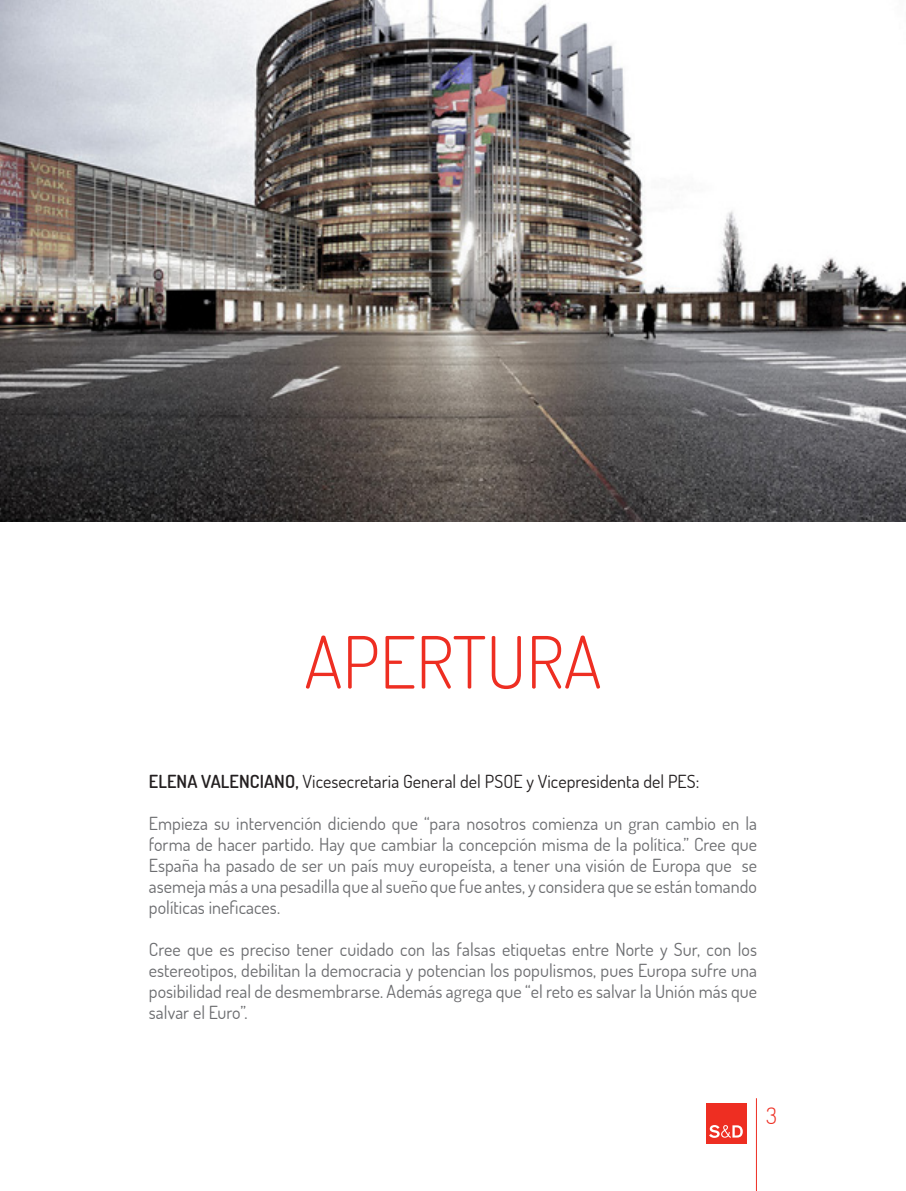
<style>
.page{position:relative;width:906px;height:1191px;background:#fff}
.page>*{position:absolute;margin:0;border:0;box-sizing:border-box;transform-origin:0 0}
.titulos_indice{font:300 72px "Dosis";color:#ee2e22}
.t1{font:300 22.5px "Dosis";color:#ee2e22}
._03_txt_normal{font:18px/21px "Dosis";letter-spacing:.005em;color:#6c6d70;text-align:justify}
._03_txt_normal-2{font:18px "Dosis";letter-spacing:.005em;color:#231f20}
.s1{font-weight:600}
</style>
<div class="page">
<hr style="left:756px;top:1098px;width:1px;height:93px;background:#ee2e22">
<div style="left:705px;top:1102px;width:41px;height:41px;background:#ee2e22"></div>
<svg style="left:709px;top:1125px;width:34px;height:12px"></svg>
<img style="left:0;top:0;width:906px;height:521px">
<p class="titulos_indice" style="left:304px;top:615px;width:299px">APERTURA</p>
<p class="_03_txt_normal-2" style="left:149px;top:769px;width:552px"><span class="s1">ELENA VALENCIANO,</span> Vicesecretaria General del PSOE y Vicepresidenta del PES:</p>
<p class="_03_txt_normal" style="left:149px;top:812px;width:610px">Empieza su intervención diciendo que “para nosotros comienza un gran cambio en la forma de hacer partido. Hay que cambiar la concepción misma de la política.” Cree que España ha pasado de ser un país muy europeísta, a tener una visión de Europa que se asemeja más a una pesadilla que al sueño que fue antes, y considera que se están tomando políticas ineficaces.</p>
<p class="_03_txt_normal" style="left:149px;top:938px;width:610px">Cree que es preciso tener cuidado con las falsas etiquetas entre Norte y Sur, con los estereotipos, debilitan la democracia y potencian los populismos, pues Europa sufre una posibilidad real de desmembrarse. Además agrega que “el reto es salvar la Unión más que salvar el Euro”.</p>
<p class="t1" style="left:766px;top:1100px;width:12px">3</p>
</div>
